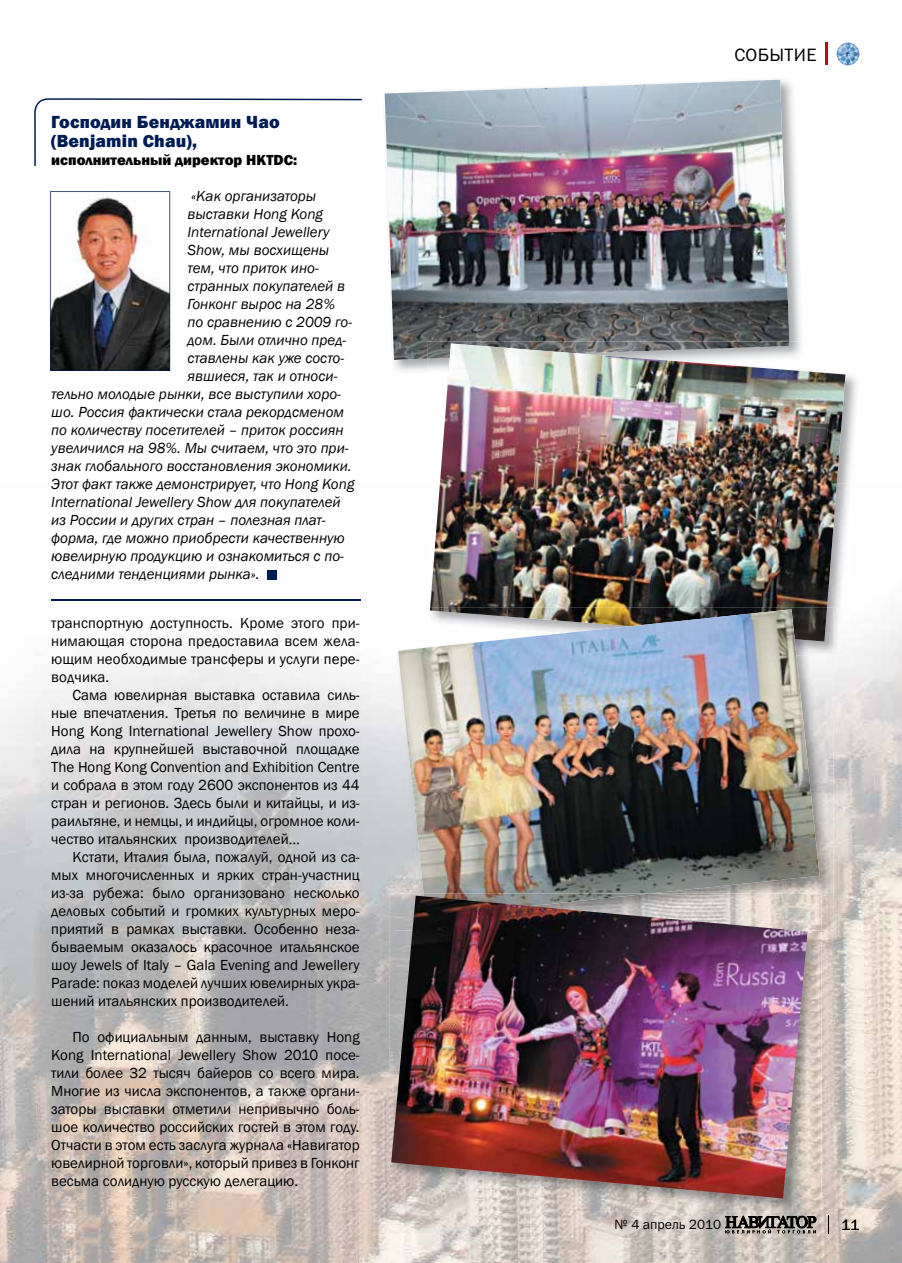
<style>
.page{position:relative;width:902px;height:1263px;background:#fff}
.page>*{position:absolute;margin:0;border:0;box-sizing:border-box;transform-origin:0 0}
.t1{font:800 18px/18.9px "Franklin Gothic";letter-spacing:.01em;color:#001c54}
.t2{font:18px "Franklin Gothic Book C";letter-spacing:.02em;color:#000}
.t3{font:15px/18px "Franklin Gothic";color:#000;text-align:justify}
.t4{font:italic 15px "Franklin Gothic";color:#000}
.t5{font:800 15px "Franklin Gothic";color:#000}
.t6{font:15px "Franklin Gothic Book C";color:#000}
.t7{font:13.5px "Franklin Gothic Book C";color:#000}
</style>
<div class="page">
<img style="left:836px;top:43px;width:23px;height:22px;border-radius:11px">
<hr style="left:825px;top:43px;width:3px;height:22px;background:#b11116">
<img style="left:0;top:570px;width:901px;height:693px">
<svg style="left:725px;top:1216px;width:91px;height:17px;background:#645f5c"></svg>
<svg style="left:828px;top:1215px;width:1px;height:18px"></svg>
<div style="left:267px;top:570px;width:9px;height:9px;background:#001c54"></div>
<img style="left:50px;top:191px;width:120px;height:180px">
<img style="left:394px;top:79px;width:407px;height:293px">
<img style="left:384px;top:80px;width:405px;height:280px">
<svg style="left:34px;top:98px;width:328px;height:68px"></svg>
<hr style="left:52px;top:599px;width:309px;height:1px;background:#001c54">
<img style="left:428px;top:374px;width:431px;height:281px">
<img style="left:428px;top:341px;width:361px;height:18px">
<img style="left:430px;top:343px;width:415px;height:264px">
<img style="left:396px;top:607px;width:32px;height:286px">
<img style="left:819px;top:655px;width:14px;height:275px">
<img style="left:428px;top:607px;width:405px;height:48px">
<img style="left:430px;top:607px;width:397px;height:34px">
<img style="left:398px;top:609px;width:421px;height:284px">
<img style="left:389px;top:893px;width:432px;height:319px">
<img style="left:396px;top:893px;width:425px;height:37px">
<img style="left:423px;top:893px;width:226px;height:3px">
<img style="left:391px;top:896px;width:416px;height:302px">
<p class="t1" style="left:51px;top:113px;width:230px">Господин Бенджамин Чао (Benjamin Chau),</p>
<p class="t5" style="left:51px;top:150px;width:247px">исполнительный директор HKTDC:</p>
<p class="t4" style="left:191px;top:187px;width:127px">«Как организаторы</p>
<p class="t4" style="left:187px;top:205px;width:137px">выставки Hong Kong</p>
<p class="t4" style="left:187px;top:223px;width:144px">International Jewellery</p>
<p class="t4" style="left:187px;top:241px;width:143px">Show, мы восхищены</p>
<p class="t4" style="left:187px;top:259px;width:133px">тем, что приток ино-</p>
<p class="t4" style="left:187px;top:277px;width:159px">странных покупателей в</p>
<p class="t4" style="left:187px;top:295px;width:149px">Гонконг вырос на 28%</p>
<p class="t4" style="left:187px;top:313px;width:166px">по сравнению с 2009 го-</p>
<p class="t4" style="left:187px;top:331px;width:160px">дом. Были отлично пред-</p>
<p class="t4" style="left:187px;top:349px;width:158px">ставлены как уже состо-</p>
<p class="t4" style="left:187px;top:367px;width:151px">явшиеся, так и относи-</p>
<p class="t4" style="left:51px;top:385px;width:291px">тельно молодые рынки, все выступили хоро-</p>
<p class="t4" style="left:51px;top:403px;width:294px">шо. Россия фактически стала рекордсменом</p>
<p class="t4" style="left:51px;top:421px;width:294px">по количеству посетителей – приток россиян</p>
<p class="t4" style="left:51px;top:439px;width:299px">увеличился на 98%. Мы считаем, что это при-</p>
<p class="t4" style="left:51px;top:457px;width:302px">знак глобального восстановления экономики.</p>
<p class="t4" style="left:51px;top:475px;width:305px">Этот факт также демонстрирует, что Hong Kong</p>
<p class="t4" style="left:51px;top:493px;width:291px">International Jewellery Show для покупателей</p>
<p class="t4" style="left:51px;top:511px;width:276px">из России и других стран – полезная плат-</p>
<p class="t4" style="left:51px;top:529px;width:295px">форма, где можно приобрести качественную</p>
<p class="t4" style="left:51px;top:547px;width:294px">ювелирную продукцию и ознакомиться с по-</p>
<p class="t4" style="left:51px;top:565px;width:210px">следними тенденциями рынка».</p>
<p class="t3" style="left:51px;top:614px;width:310px">транспортную доступность. кроме этого при&shy;нимающая сторона предоставила всем жела&shy;ющим необходимые трансферы и услуги пере&shy;водчика.</p>
<p class="t3" style="left:51px;top:686px;width:310px;text-indent:21px">Сама ювелирная выставка оставила силь&shy;ные впечатления. Третья по величине в мире Hong Kong International Jewellery Show прохо&shy;дила на крупнейшей выставочной площадке The Hong Kong Convention and Exhibition Centre и собрала в этом году 2600 экспонентов из 44 стран и регионов. здесь были и китайцы, и из&shy;раильтяне, и немцы, и индийцы, огромное коли&shy;чество итальянских производителей…</p>
<p class="t3" style="left:51px;top:848px;width:310px;text-indent:21px">кстати, Италия была, пожалуй, одной из са&shy;мых многочисленных и ярких стран-участниц из-за рубежа: было организовано несколько деловых событий и громких культурных меро&shy;приятий в рамках выставки. особенно неза&shy;бываемым оказалось красочное итальянское шоу Jewels of Italy – Gala Evening and Jewellery Parade: показ моделей лучших ювелирных укра&shy;шений итальянских производителей.</p>
<p class="t3" style="left:51px;top:1028px;width:310px;text-indent:21px">По официальным данным, выставку Hong Kong International Jewellery Show 2010 посе&shy;тили более 32 тысяч байеров со всего мира. многие из числа экспонентов, а также органи&shy;заторы выставки отметили непривычно боль&shy;шое количество российских гостей в этом году. отчасти в этом есть заслуга журнала «Навигатор ювелирной торговли», который привез в Гонконг весьма солидную русскую делегацию.</p>
<p class="t2" style="left:734px;top:45px;width:84px">СОБЫТИЕ</p>
<p class="t7" style="left:614px;top:1217px;width:108px">№ 4 апрель 2010</p>
<p class="t6" style="left:841px;top:1217px;width:19px">11</p>
</div>
